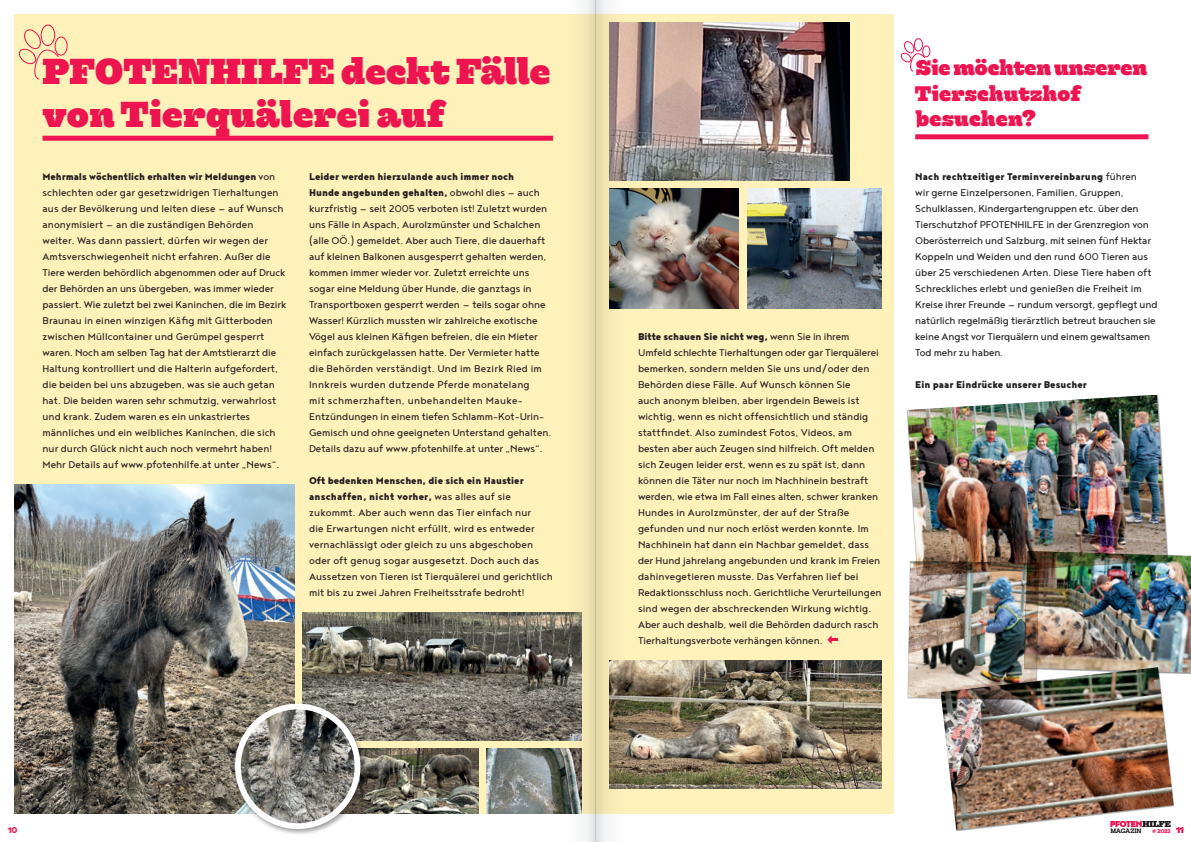
<style>
.page{position:relative;width:1191px;height:842px;background:#fff}
.page>*{position:absolute;margin:0;border:0;box-sizing:border-box;transform-origin:0 0}
.t1{font:800 36px/43.2px "Hernandez Niu";letter-spacing:.005em;color:#ed1450}
.t2{font:800 21px/25.2px "Hernandez Niu";letter-spacing:.015em;color:#ed1450}
.t3{font:12px/16px "Noyh Geometric";color:#231f20}
.t4{font:900 12px "Noyh Geometric";color:#231f20}
.t5{font:900 10.4px "Noyh Geometric";letter-spacing:-.03em;color:#ed1450}
.t6{font:6.1px "Hernandez Niu";color:#231f20}
.t7{font:5.3px "Hernandez Niu";color:#ed1450}
.s1{font-weight:900}
.s2{font-family:"Hernandez Niu";font-weight:800;font-size:8.5px;color:#231f20}
.s3{font-family:"Noyh Geometric";font-weight:900;font-size:10.4px}
</style>
<div class="page">
<div style="left:14px;top:14px;width:879px;height:800px;background:#fff1ba"></div>
<div style="left:915px;top:134px;width:233px;height:5px;background:#ed1450"></div>
<img style="left:941px;top:673px;width:232px;height:157px">
<img style="left:907px;top:395px;width:260px;height:166px">
<img style="left:1024px;top:551px;width:167px;height:122px">
<img style="left:908px;top:561px;width:130px;height:139px">
<img style="left:632px;top:189px;width:107px;height:119px">
<img style="left:747px;top:189px;width:135px;height:119px">
<img style="left:14px;top:484px;width:280px;height:330px">
<img style="left:303px;top:612px;width:255px;height:128px">
<img style="left:632px;top:660px;width:250px;height:128px">
<img style="left:367px;top:749px;width:111px;height:65px">
<img style="left:486px;top:749px;width:72px;height:65px">
<img style="left:632px;top:23px;width:217px;height:157px">
<div style="left:43px;top:136px;width:510px;height:5px;background:#ed1450"></div>
<div style="left:232px;top:701px;width:135px;height:135px;background:#231f20;opacity:.45"></div>
<img style="left:238px;top:706px;width:119px;height:120px;border-radius:60px">
<div style="left:235px;top:704px;width:125px;height:125px;border:6px solid #fff;border-radius:50%"></div>
<svg style="left:19px;top:25px;width:49px;height:55px"></svg>
<svg style="left:900px;top:38px;width:30px;height:34px"></svg>
<svg style="left:827px;top:635px;width:11px;height:9px"></svg>
<svg style="left:558px;top:612px;width:24px;height:202px;background:#6e6c63"></svg>
<div style="left:584px;top:0;width:11px;height:842px;background:#ece1ae"></div>
<svg style="left:595px;top:0;width:37px;height:842px"></svg>
<h1 class="t1" style="left:43px;top:51px;width:509px">PFOTENHILFE deckt Fälle von Tierquälerei auf</h1>
<p class="t3" style="left:43px;top:168px;width:245px"><span class="s1">Mehrmals wöchentlich erhalten wir Meldungen</span> von schlechten oder gar gesetzwidrigen Tierhaltungen aus der Bevölkerung und leiten diese – auf Wunsch anonymisiert – an die zuständigen Behörden weiter. Was dann passiert, dürfen wir wegen der Amtsverschwiegenheit nicht erfahren. Außer die Tiere werden behördlich abgenommen oder auf Druck der Behörden an uns übergeben, was immer wieder passiert. Wie zuletzt bei zwei Kaninchen, die im Bezirk Braunau in einen winzigen Käfig mit Gitterboden zwischen Müllcontainer und Gerümpel gesperrt waren. Noch am selben Tag hat der Amtstierarzt die Haltung kontrolliert und die Halterin aufgefordert, die beiden bei uns abzugeben, was sie auch getan hat. Die beiden waren sehr schmutzig, verwahrlost und krank. Zudem waren es ein unkastriertes männliches und ein weibliches Kaninchen, die sich nur durch Glück nicht auch noch vermehrt haben!<br>Mehr Details auf www.pfotenhilfe.at unter „News“.</p>
<p class="t3" style="left:309px;top:168px;width:244px"><span class="s1">Leider werden hierzulande auch immer noch<br>Hunde angebunden gehalten,</span> obwohl dies – auch kurzfristig – seit 2005 verboten ist! Zuletzt wurden uns Fälle in Aspach, Aurolzmünster und Schalchen (alle OÖ.) gemeldet. Aber auch Tiere, die dauerhaft auf kleinen Balkonen ausgesperrt gehalten werden, kommen immer wieder vor. Zuletzt erreichte uns sogar eine Meldung über Hunde, die ganztags in Transportboxen gesperrt werden – teils sogar ohne Wasser! Kürzlich mussten wir zahlreiche exotische Vögel aus kleinen Käfigen befreien, die ein Mieter einfach zurückgelassen hatte. Der Vermieter hatte die Behörden verständigt. Und im Bezirk Ried im Innkreis wurden dutzende Pferde monatelang<br>mit schmerzhaften, unbehandelten Mauke-Entzündungen in einem tiefen Schlamm-Kot-Urin-Gemisch und ohne geeigneten Unterstand gehalten.<br>Details dazu auf www.pfotenhilfe.at unter „News“.</p>
<p class="t3" style="left:309px;top:472px;width:245px"><span class="s1">Oft bedenken Menschen, die sich ein Haustier anschaffen, nicht vorher,</span> was alles auf sie zukommt. Aber auch wenn das Tier einfach nur<br>die Erwartungen nicht erfüllt, wird es entweder vernachlässigt oder gleich zu uns abgeschoben oder oft genug sogar ausgesetzt. Doch auch das Aussetzen von Tieren ist Tierquälerei und gerichtlich mit bis zu zwei Jahren Freiheitsstrafe bedroht!</p>
<p class="t5" style="left:8px;top:824px;width:11px">10</p>
<p class="t3" style="left:638px;top:328px;width:245px"><span class="s1">Bitte schauen Sie nicht weg,</span> wenn Sie in ihrem Umfeld schlechte Tierhaltungen oder gar Tierquälerei bemerken, sondern melden Sie uns und/oder den Behörden diese Fälle. Auf Wunsch können Sie<br>auch anonym bleiben, aber irgendein Beweis ist wichtig, wenn es nicht offensichtlich und ständig stattfindet. Also zumindest Fotos, Videos, am besten aber auch Zeugen sind hilfreich. Oft melden sich Zeugen leider erst, wenn es zu spät ist, dann können die Täter nur noch im Nachhinein bestraft werden, wie etwa im Fall eines alten, schwer kranken Hundes in Aurolzmünster, der auf der Straße gefunden und nur noch erlöst werden konnte. Im Nachhinein hat dann ein Nachbar gemeldet, dass der Hund jahrelang angebunden und krank im Freien dahinvegetieren musste. Das Verfahren lief bei Redaktionsschluss noch. Gerichtliche Verurteilungen sind wegen der abschreckenden Wirkung wichtig.<br>Aber auch deshalb, weil die Behörden dadurch rasch Tierhaltungsverbote verhängen können.</p>
<h2 class="t2" style="left:915px;top:56px;width:234px">Sie möchten unseren<br>Tierschutzhof besuchen?</h2>
<p class="t3" style="left:915px;top:168px;width:244px"><span class="s1">Nach rechtzeitiger Terminvereinbarung</span> führen<br>wir gerne Einzelpersonen, Familien, Gruppen, Schulklassen, Kindergartengruppen etc. über den Tierschutzhof PFOTENHILFE in der Grenzregion von Oberösterreich und Salzburg, mit seinen fünf Hektar Koppeln und Weiden und den rund 600 Tieren aus über 25 verschiedenen Arten. Diese Tiere haben oft Schreckliches erlebt und genießen die Freiheit im Kreise ihrer Freunde – rundum versorgt, gepflegt und natürlich regelmäßig tierärztlich betreut brauchen sie keine Angst vor Tierquälern und einem gewaltsamen Tod mehr zu haben.</p>
<p class="t4" style="left:915px;top:377px;width:173px">Ein paar Eindrücke unserer Besucher</p>
<p class="t5" style="left:1110px;top:818px;width:62px">PFOTEN<span class="s2">HILFE</span></p>
<p class="t6" style="left:1110px;top:827px;width:33px">MAGAZIN</p>
<p class="t7" style="left:1152px;top:827px;width:33px"># 2023 <span class="s3">11</span></p>
</div>
